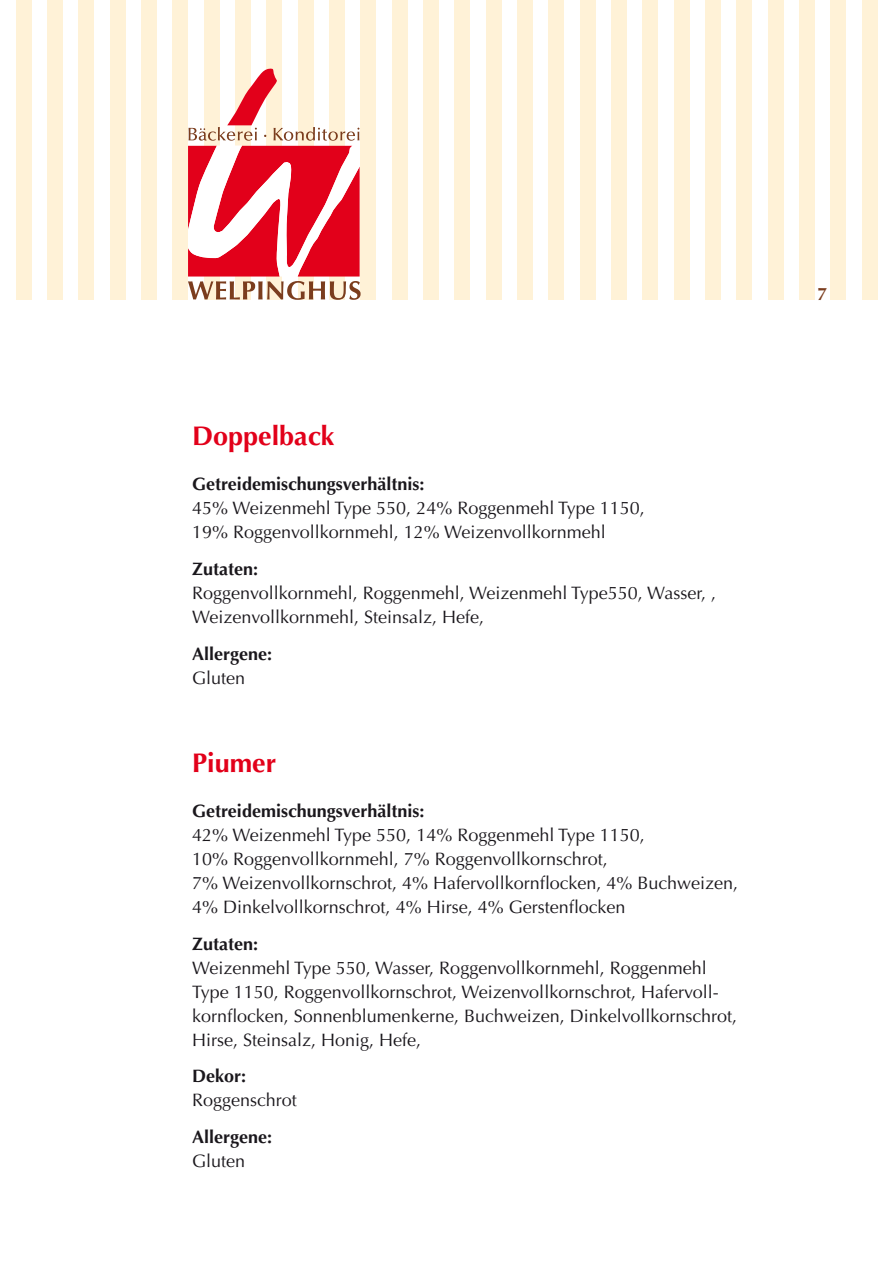
<style>
.page{position:relative;width:893px;height:1263px;background:#fff}
.page>*{position:absolute;margin:0;border:0;box-sizing:border-box;transform-origin:0 0}
.t1{font:700 27px "Optima";color:#e2001a}
.t2{font:18px/24px "Optima";color:#1a171c}
.t3{font:700 18px "Optima";color:#1a171c}
.t4{font:700 18px "Optima";color:#7b3d1e}
</style>
<div class="page">
<div style="left:16px;top:0;width:15px;height:300px;background:#fff2d7"></div>
<div style="left:47px;top:0;width:16px;height:300px;background:#fff2d7"></div>
<div style="left:78px;top:0;width:16px;height:300px;background:#fff2d7"></div>
<div style="left:110px;top:0;width:15px;height:300px;background:#fff2d7"></div>
<div style="left:141px;top:0;width:16px;height:300px;background:#fff2d7"></div>
<div style="left:172px;top:0;width:16px;height:300px;background:#fff2d7"></div>
<div style="left:204px;top:0;width:15px;height:300px;background:#fff2d7"></div>
<div style="left:235px;top:0;width:16px;height:300px;background:#fff2d7"></div>
<div style="left:266px;top:0;width:16px;height:300px;background:#fff2d7"></div>
<div style="left:298px;top:0;width:15px;height:300px;background:#fff2d7"></div>
<div style="left:329px;top:0;width:16px;height:300px;background:#fff2d7"></div>
<div style="left:360px;top:0;width:16px;height:300px;background:#fff2d7"></div>
<div style="left:392px;top:0;width:15px;height:300px;background:#fff2d7"></div>
<div style="left:423px;top:0;width:16px;height:300px;background:#fff2d7"></div>
<div style="left:454px;top:0;width:16px;height:300px;background:#fff2d7"></div>
<div style="left:486px;top:0;width:15px;height:300px;background:#fff2d7"></div>
<div style="left:517px;top:0;width:16px;height:300px;background:#fff2d7"></div>
<div style="left:548px;top:0;width:16px;height:300px;background:#fff2d7"></div>
<div style="left:580px;top:0;width:15px;height:300px;background:#fff2d7"></div>
<div style="left:611px;top:0;width:16px;height:300px;background:#fff2d7"></div>
<div style="left:642px;top:0;width:16px;height:300px;background:#fff2d7"></div>
<div style="left:674px;top:0;width:15px;height:300px;background:#fff2d7"></div>
<div style="left:705px;top:0;width:16px;height:300px;background:#fff2d7"></div>
<div style="left:736px;top:0;width:16px;height:300px;background:#fff2d7"></div>
<div style="left:768px;top:0;width:15px;height:300px;background:#fff2d7"></div>
<div style="left:799px;top:0;width:16px;height:300px;background:#fff2d7"></div>
<div style="left:830px;top:0;width:16px;height:300px;background:#fff2d7"></div>
<div style="left:862px;top:0;width:15px;height:300px;background:#fff2d7"></div>
<svg style="left:188px;top:68px;width:173px;height:232px"></svg>
<h1 class="t1" style="left:192px;top:420px;width:144px">Doppelback</h1>
<p class="t3" style="left:192px;top:474px;width:234px">Getreidemischungsverhältnis:</p>
<p class="t2" style="left:192px;top:496px;width:454px">45% Weizenmehl Type 550, 24% Roggenmehl Type 1150,<br>19% Roggenvollkornmehl, 12% Weizenvollkornmehl</p>
<p class="t3" style="left:192px;top:558px;width:68px">Zutaten:</p>
<p class="t2" style="left:192px;top:581px;width:525px">Roggenvollkornmehl, Roggenmehl, Weizenmehl Type550, Wasser, ,<br>Weizenvollkornmehl, Steinsalz, Hefe,</p>
<p class="t3" style="left:192px;top:643px;width:82px">Allergene:</p>
<p class="t2" style="left:192px;top:666px;width:55px">Gluten</p>
<h1 class="t1" style="left:192px;top:747px;width:86px">Piumer</h1>
<p class="t3" style="left:192px;top:800px;width:234px">Getreidemischungsverhältnis:</p>
<p class="t2" style="left:192px;top:823px;width:548px">42% Weizenmehl Type 550, 14% Roggenmehl Type 1150,<br>10% Roggenvollkornmehl, 7% Roggenvollkornschrot,<br>7% Weizenvollkornschrot, 4% Hafervollkornflocken, 4% Buchweizen, 4% Dinkelvollkornschrot, 4% Hirse, 4% Gerstenflocken</p>
<p class="t3" style="left:192px;top:933px;width:68px">Zutaten:</p>
<p class="t2" style="left:192px;top:956px;width:546px">Weizenmehl Type 550, Wasser, Roggenvollkornmehl, Roggenmehl Type 1150, Roggenvollkornschrot, Weizenvollkornschrot, Hafervoll&shy;kornflocken, Sonnenblumenkerne, Buchweizen, Dinkelvollkornschrot, Hirse, Steinsalz, Honig, Hefe,</p>
<p class="t3" style="left:192px;top:1066px;width:56px">Dekor:</p>
<p class="t2" style="left:192px;top:1088px;width:106px">Roggenschrot</p>
<p class="t3" style="left:192px;top:1126px;width:82px">Allergene:</p>
<p class="t2" style="left:192px;top:1149px;width:55px">Gluten</p>
<p class="t4" style="left:817px;top:283px;width:12px">7</p>
</div>
